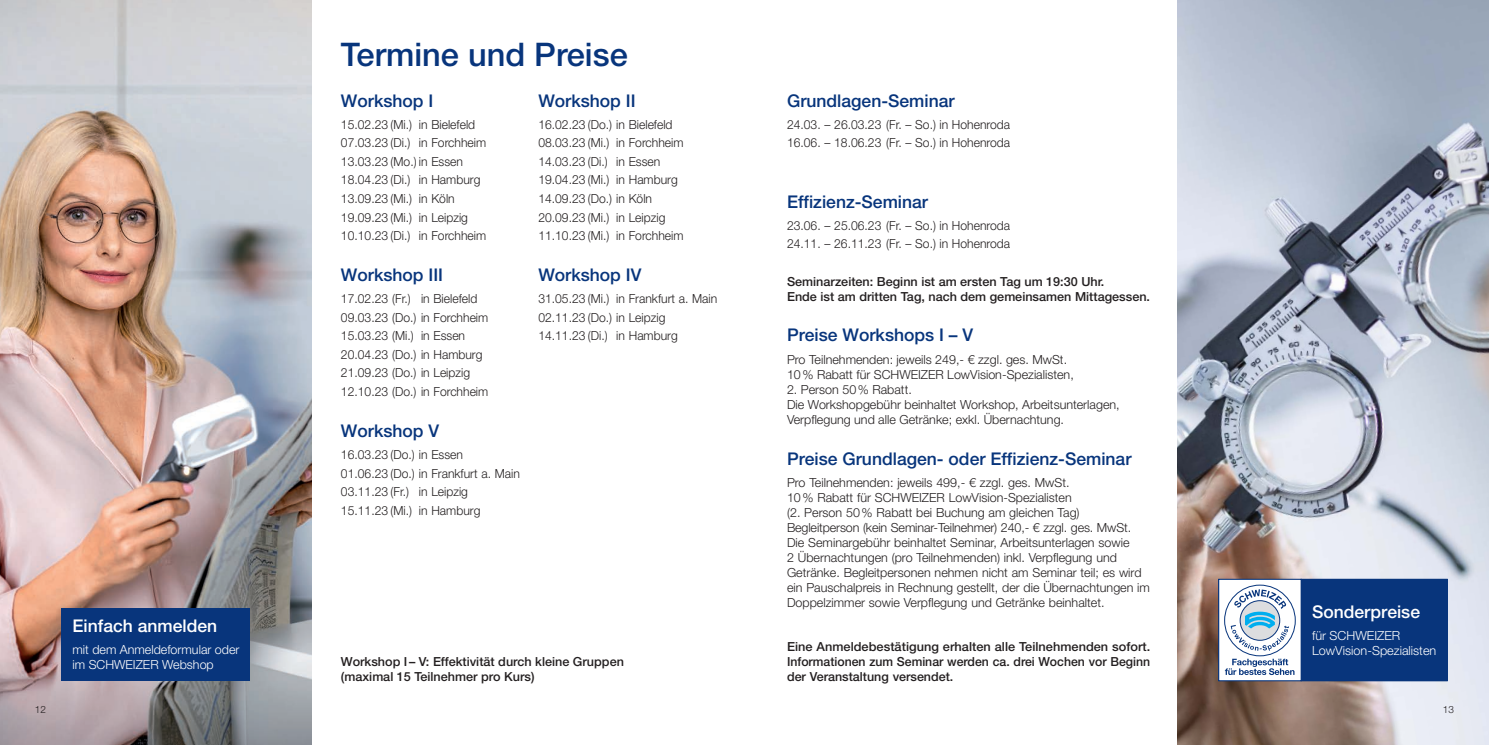
<style>
.page{position:relative;width:1489px;height:745px;background:#fff}
.page>*{position:absolute;margin:0;border:0;box-sizing:border-box;transform-origin:0 0}
.t1{font:500 32.5px "Helvetica Neue LT Std";color:#08357c}
.t2{font:500 17.5px "Helvetica Neue LT Std";color:#08357c}
.t3{font:500 17.5px "Helvetica Neue LT Std";color:#fff}
.t4{font:300 12.5px/18.5px "Helvetica Neue LT Std";color:#231f20}
.t5{font:500 12.5px/15px "Helvetica Neue LT Std";color:#231f20}
.t6{font:300 12.5px/15px "Helvetica Neue LT Std";color:#fff}
.t7{font:300 10px "Helvetica Neue LT Std";color:#231f20}
</style>
<div class="page">
<img style="left:0;top:0;width:312px;height:744px">
<img style="left:1177px;top:0;width:311px;height:744px">
<div style="left:62px;top:608px;width:188px;height:72px;background:#08357c"></div>
<div style="left:1300px;top:579px;width:146px;height:101px;background:#08357c"></div>
<div style="left:1300px;top:578px;width:147px;height:102px;border:1px solid #08357c"></div>
<div style="left:1218px;top:579px;width:82px;height:101px;background:#fff"></div>
<svg style="left:1224px;top:584px;width:71px;height:71px"></svg>
<div style="left:1223px;top:584px;width:72px;height:72px;border:1px solid #08357c;border-radius:50%"></div>
<svg style="left:1224px;top:658px;width:70px;height:16px"></svg>
<svg style="left:1230px;top:589px;width:58px;height:61px"></svg>
<div style="left:1218px;top:578px;width:83px;height:102px;border:1px solid #08357c"></div>
<h2 class="t3" style="left:72px;top:614px;width:146px">Einfach anmelden</h2>
<p class="t6" style="left:72px;top:641px;width:168px">mit dem Anmeldeformular oder im SCHWEIZER Webshop</p>
<h1 class="t1" style="left:341px;top:35px;width:288px">Termine und Preise</h1>
<h2 class="t2" style="left:341px;top:90px;width:94px">Workshop I</h2>
<p class="t4" style="left:341px;top:115px;width:147px">15.02.23 (Mi.) in Bielefeld<br>07.03.23 (Di.) in Forchheim<br>13.03.23 (Mo.) in Essen<br>18.04.23 (Di.) in Hamburg<br>13.09.23 (Mi.) in Köln<br>19.09.23 (Mi.) in Leipzig<br>10.10.23 (Di.) in Forchheim</p>
<h2 class="t2" style="left:538px;top:90px;width:99px">Workshop II</h2>
<p class="t4" style="left:538px;top:115px;width:147px">16.02.23 (Do.) in Bielefeld<br>08.03.23 (Mi.) in Forchheim<br>14.03.23 (Di.) in Essen<br>19.04.23 (Mi.) in Hamburg<br>14.09.23 (Do.) in Köln<br>20.09.23 (Mi.) in Leipzig<br>11.10.23 (Mi.) in Forchheim</p>
<h2 class="t2" style="left:341px;top:264px;width:104px">Workshop III</h2>
<p class="t4" style="left:341px;top:289px;width:149px">17.02.23 (Fr.) in Bielefeld<br>09.03.23 (Do.) in Forchheim<br>15.03.23 (Mi.) in Essen<br>20.04.23 (Do.) in Hamburg<br>21.09.23 (Do.) in Leipzig<br>12.10.23 (Do.) in Forchheim</p>
<h2 class="t2" style="left:341px;top:420px;width:100px">Workshop V</h2>
<p class="t4" style="left:341px;top:445px;width:180px">16.03.23 (Do.) in Essen<br>01.06.23 (Do.) in Frankfurt a. Main<br>03.11.23 (Fr.) in Leipzig<br>15.11.23 (Mi.) in Hamburg</p>
<h2 class="t2" style="left:538px;top:264px;width:105px">Workshop IV</h2>
<p class="t4" style="left:538px;top:289px;width:180px">31.05.23 (Mi.) in Frankfurt a. Main<br>02.11.23 (Do.) in Leipzig<br>14.11.23 (Di.) in Hamburg</p>
<p class="t5" style="left:341px;top:653px;width:284px">Workshop I– V: Effektivität durch kleine Gruppen (maximal 15 Teilnehmer pro Kurs)</p>
<h2 class="t2" style="left:787px;top:90px;width:169px">Grundlagen-Seminar</h2>
<p class="t4" style="left:787px;top:115px;width:225px">24.03. – 26.03.23 (Fr. – So.) in Hohenroda<br>16.06. – 18.06.23 (Fr. – So.) in Hohenroda</p>
<h2 class="t2" style="left:787px;top:191px;width:143px">Effizienz-Seminar</h2>
<p class="t4" style="left:787px;top:215px;width:225px">23.06. – 25.06.23 (Fr. – So.) in Hohenroda<br>24.11. – 26.11.23 (Fr. – So.) in Hohenroda</p>
<p class="t5" style="left:787px;top:273px;width:364px">Seminarzeiten: Beginn ist am ersten Tag um 19:30 Uhr.<br>Ende ist am dritten Tag, nach dem gemeinsamen Mittagessen.</p>
<h2 class="t2" style="left:787px;top:324px;width:188px">Preise Workshops I – V</h2>
<p class="t4" style="left:787px;top:351px;width:288px;line-height:15px">Pro Teilnehmenden: jeweils 249,- € zzgl. ges. MwSt.<br>10% Rabatt für SCHWEIZER LowVision-Spezialisten,</p>
<p class="t4" style="left:787px;top:381px;width:334px;line-height:15px">2. Person 50% Rabatt.<br>Die Workshopgebühr beinhaltet Workshop, Arbeitsunterlagen,<br>Verpflegung und alle Getränke; exkl. Übernachtung.</p>
<h2 class="t2" style="left:787px;top:447px;width:346px">Preise Grundlagen- oder Effizienz-Seminar</h2>
<p class="t4" style="left:787px;top:474px;width:364px;line-height:15px">Pro Teilnehmenden: jeweils 499,- € zzgl. ges. MwSt.<br>10% Rabatt für SCHWEIZER LowVision-Spezialisten<br>(2. Person 50% Rabatt bei Buchung am gleichen Tag)<br>Begleitperson (kein Seminar-Teilnehmer) 240,- € zzgl. ges. MwSt.<br>Die Seminargebühr beinhaltet Seminar, Arbeitsunterlagen sowie<br>2 Übernachtungen (pro Teilnehmenden) inkl. Verpflegung und Getränke. Begleitpersonen nehmen nicht am Seminar teil; es wird ein Pauschalpreis in Rechnung gestellt, der die Übernachtungen im Doppelzimmer sowie Verpflegung und Getränke beinhaltet.</p>
<p class="t5" style="left:787px;top:638px;width:365px;text-align:justify">Eine Anmeldebestätigung erhalten alle Teilnehmenden sofort.<br>Informationen zum Seminar werden ca. drei Wochen vor Beginn der Veranstaltung versendet.</p>
<h2 class="t3" style="left:1311px;top:600px;width:109px">Sonderpreise</h2>
<p class="t6" style="left:1311px;top:627px;width:126px">für SCHWEIZER<br>LowVision-Spezialisten</p>
<p class="t7" style="left:35px;top:702px;width:13px">12</p>
<p class="t7" style="left:1442px;top:702px;width:13px">13</p>
</div>
